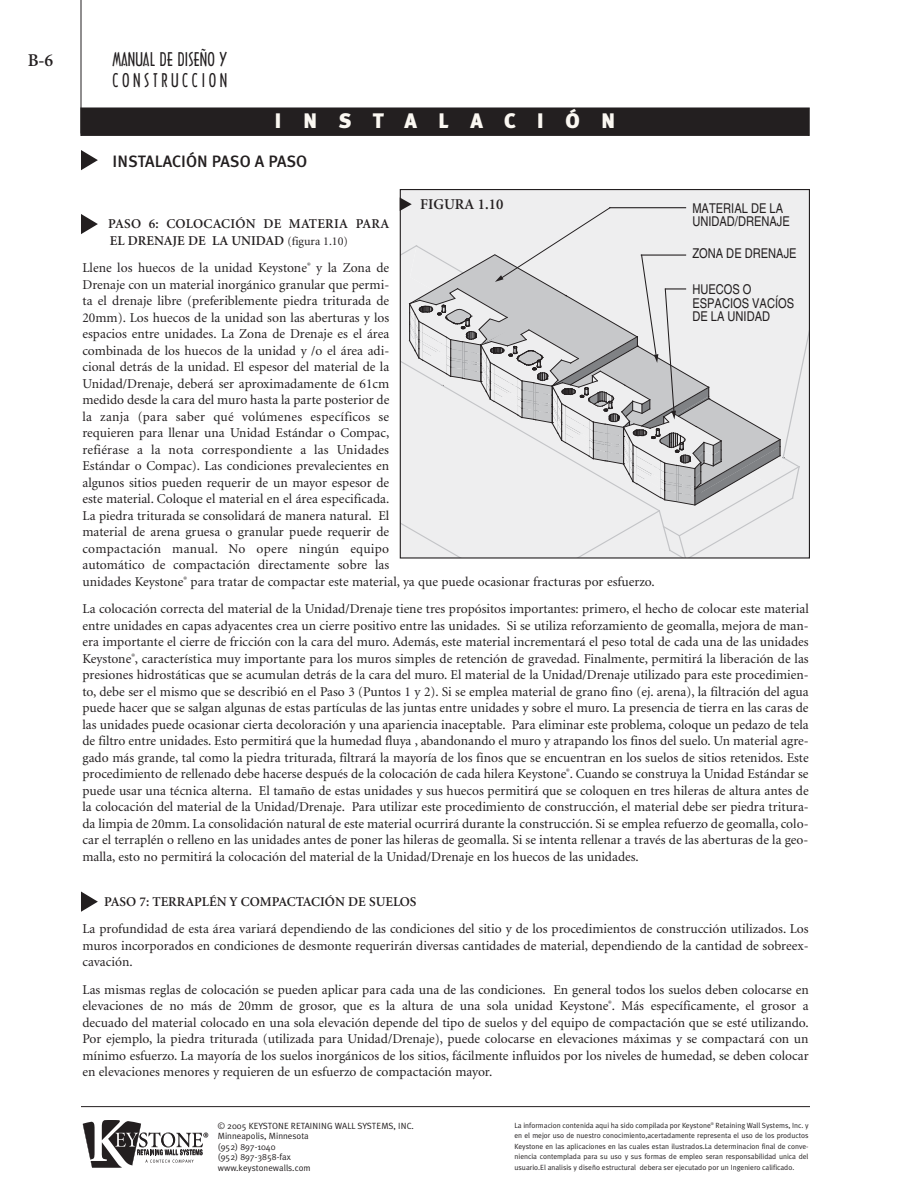
<style>
.page{position:relative;width:918px;height:1188px;background:#fff}
.page>*{position:absolute;margin:0;border:0;box-sizing:border-box;transform-origin:0 0}
.t1{font:900 21px "Meta Plus";letter-spacing:1.02em;color:#fbf8f2}
.t2{font:18px/21.6px "Arquitectura";letter-spacing:.095em;color:#231f20}
.t3{font:600 18px "Minion";color:#231f20}
.t4{font:500 16.5px "Meta Plus";color:#231f20}
.t5{font:600 15px "Minion";color:#231f20}
.t6{font:13.5px/16.5px "Minion";color:#231f20;text-align:justify}
.t7{font:600 13.5px/16.5px "Minion";color:#231f20}
.t8{font:condensed 13.5px/13.5px "Helvetica";color:#231f20}
.t9{font:9px/10.5px "Meta Plus Normal";color:#231f20}
.t10{font:7.5px/10.5px "Meta Plus Normal";color:#231f20;text-align:justify}
.s1{font-weight:400;font-size:12px}
</style>
<div class="page">
<div style="left:81px;top:108px;width:728px;height:27px;background:#231f20"></div>
<div style="left:81px;top:108px;width:729px;height:28px;border:1px solid #231f20"></div>
<hr style="left:81px;top:0;width:1px;height:134px;background:#231f20">
<hr style="left:81px;top:1106px;width:729px;height:1px;background:#231f20">
<svg style="left:81px;top:150px;width:17px;height:20px"></svg>
<svg style="left:81px;top:214px;width:17px;height:20px"></svg>
<svg style="left:81px;top:892px;width:17px;height:20px"></svg>
<svg style="left:400px;top:197px;width:409px;height:361px"></svg>
<svg style="left:83px;top:1120px;width:125px;height:48px"></svg>
<h2 class="t3" style="left:28px;top:53px;width:27px">B-6</h2>
<h2 class="t2" style="left:113px;top:49px;width:116px">MANUAL DE DISEÑO Y<br>CONSTRUCCION</h2>
<h1 class="t1" style="left:275px;top:108px;width:342px">INSTALACIÓN</h1>
<p class="t4" style="left:112px;top:152px;width:196px">INSTALACIÓN PASO A PASO</p>
<p class="t5" style="left:420px;top:198px;width:85px">FIGURA 1.10</p>
<p class="t8" style="left:692px;top:203px;width:99px">MATERIAL DE LA<br>UNIDAD DRENAJE</p>
<p class="t7" style="left:108px;top:217px;width:283px">PASO 6: COLOCACIÓN DE MATERIA PARA<br>EL DRENAJE DE LA UNIDAD <span class="s1">(figura 1.10)</span></p>
<p class="t6" style="left:82px;top:261px;width:574px;text-align:left">Llene los huecos de la unidad Keystone<sup>®</sup> y la Zona de<br>Drenaje con un material inorgánico granular que permi-<br>ta el drenaje libre (preferiblemente piedra triturada de<br>20mm). Los huecos de la unidad son las aberturas y los<br>espacios entre unidades. La Zona de Drenaje es el área<br>combinada de los huecos de la unidad y /o el área adi-<br>cional detrás de la unidad. El espesor del material de la<br>Unidad/Drenaje, deberá ser aproximadamente de 61cm<br>medido desde la cara del muro hasta la parte posterior de<br>la zanja (para saber qué volúmenes específicos se<br>requieren para llenar una Unidad Estándar o Compac,<br>refiérase a la nota correspondiente a las Unidades<br>Estándar o Compac). Las condiciones prevalecientes en<br>algunos sitios pueden requerir de un mayor espesor de<br>este material. Coloque el material en el área especificada.<br>La piedra triturada se consolidará de manera natural. El<br>material de arena gruesa o granular puede requerir de<br>compactación manual. No opere ningún equipo<br>automático de compactación directamente sobre las<br>unidades Keystone<sup>®</sup> para tratar de compactar este material, ya que puede ocasionar fracturas por esfuerzo.</p>
<p class="t6" style="left:83px;top:602px;width:728px">La colocación correcta del material de la Unidad/Drenaje tiene tres propósitos importantes: primero, el hecho de colocar este material entre unidades en capas adyacentes crea un cierre positivo entre las unidades. Si se utiliza reforzamiento de geomalla, mejora de man&shy;era importante el cierre de fricción con la cara del muro. Además, este material incrementará el peso total de cada una de las unidades Keystone<sup>®</sup>, característica muy importante para los muros simples de retención de gravedad. Finalmente, permitirá la liberación de las presiones hidrostáticas que se acumulan detrás de la cara del muro. El material de la Unidad/Drenaje utilizado para este procedimien&shy;to, debe ser el mismo que se describió en el Paso 3 (Puntos 1 y 2). Si se emplea material de grano fino (ej. arena), la filtración del agua puede hacer que se salgan algunas de estas partículas de las juntas entre unidades y sobre el muro. La presencia de tierra en las caras de las unidades puede ocasionar cierta decoloración y una apariencia inaceptable. Para eliminar este problema, coloque un pedazo de tela de filtro entre unidades. Esto permitirá que la humedad fluya , abandonando el muro y atrapando los finos del suelo. Un material agre&shy;gado más grande, tal como la piedra triturada, filtrará la mayoría de los finos que se encuentran en los suelos de sitios retenidos. Este procedimiento de rellenado debe hacerse después de la colocación de cada hilera Keystone<sup>®</sup>. Cuando se construya la Unidad Estándar se puede usar una técnica alterna. El tamaño de estas unidades y sus huecos permitirá que se coloquen en tres hileras de altura antes de la colocación del material de la Unidad/Drenaje. Para utilizar este procedimiento de construcción, el material debe ser piedra tritura&shy;da limpia de 20mm. La consolidación natural de este material ocurrirá durante la construcción. Si se emplea refuerzo de geomalla, colo&shy;car el terraplén o relleno en las unidades antes de poner las hileras de geomalla. Si se intenta rellenar a través de las aberturas de la geo&shy;malla, esto no permitirá la colocación del material de la Unidad/Drenaje en los huecos de las unidades.</p>
<p class="t7" style="left:104px;top:895px;width:314px">PASO 7: TERRAPLÉN Y COMPACTACIÓN DE SUELOS</p>
<p class="t6" style="left:82px;top:922px;width:728px">La profundidad de esta área variará dependiendo de las condiciones del sitio y de los procedimientos de construcción utilizados. Los muros incorporados en condiciones de desmonte requerirán diversas cantidades de material, dependiendo de la cantidad de sobreex&shy;cavación.</p>
<p class="t6" style="left:82px;top:982px;width:728px">Las mismas reglas de colocación se pueden aplicar para cada una de las condiciones. En general todos los suelos deben colocarse en elevaciones de no más de 20mm de grosor, que es la altura de una sola unidad Keystone<sup>®</sup>. Más específicamente, el grosor a decuado del material colocado en una sola elevación depende del tipo de suelos y del equipo de compactación que se esté utilizando.<br>Por ejemplo, la piedra triturada (utilizada para Unidad/Drenaje), puede colocarse en elevaciones máximas y se compactará con un mínimo esfuerzo. La mayoría de los suelos inorgánicos de los sitios, fácilmente influidos por los niveles de humedad, se deben colocar en elevaciones menores y requieren de un esfuerzo de compactación mayor.</p>
<p class="t8" style="left:692px;top:248px;width:106px">ZONA DE DRENAJE</p>
<p class="t8" style="left:692px;top:284px;width:103px">HUECOS O<br>ESPACIOS VACÍOS<br>DE LA UNIDAD</p>
<p class="t9" style="left:218px;top:1120px;width:198px">© 2005 KEYSTONE RETAINING WALL SYSTEMS, INC.<br>Minneapolis, Minnesota<br>(952) 897-1040<br>(952) 897-3858-fax<br>www.keystonewalls.com</p>
<p class="t10" style="left:514px;top:1120px;width:296px">La informacion contenida aqui ha sido compilada por Keystone<sup>®</sup> Retaining Wall Systems, Inc. y en el mejor uso de nuestro conocimiento,acertadamente representa el uso de los productos Keystone en las aplicaciones en las cuales estan ilustrados.La determinacion final de conve&shy;niencia contemplada para su uso y sus formas de empleo seran responsabilidad unica del usuario.El analisis y diseño estructural debera ser ejecutado por un Ingeniero calificado.</p>
</div>
